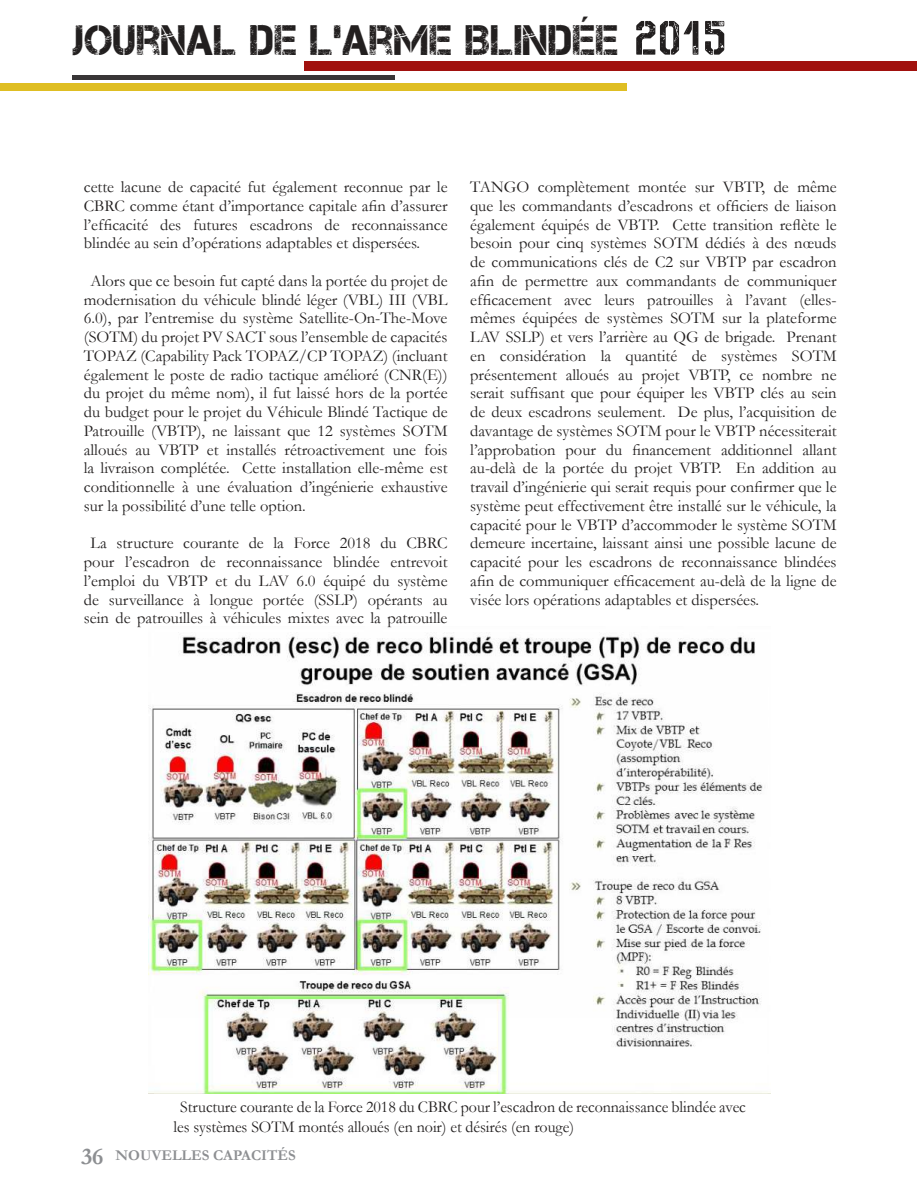
<style>
.page{position:relative;width:918px;height:1188px;background:#fff}
.page>*{position:absolute;margin:0;border:0;box-sizing:border-box;transform-origin:0 0}
.t1{font:42.6px "Captureit";letter-spacing:.02em;color:#221f1f;scale:.95 1}
.t2{font:16.5px/18.8px "Garamond";color:#221f1f;text-align:justify}
.t3{font:700 15px "Garamond";color:#8d8f92}
.s1{font-family:"No Safety Zone";font-size:47.25px}
.s2{font-size:24px}
</style>
<div class="page">
<div style="left:0;top:84px;width:626px;height:7px;background:#dfbe23"></div>
<div style="left:304px;top:61px;width:613px;height:10px;background:#a1110e"></div>
<hr style="left:73px;top:75px;width:322px;height:4px;background:#393637">
<img style="left:149px;top:635px;width:622px;height:459px">
<h1 class="t1" style="left:73px;top:15px;width:689px">JOURNAL DE L’ARME BLINDÉE <span class="s1">2015</span></h1>
<p class="t2" style="left:84px;top:177px;width:365px">cette lacune de capacité fut également reconnue par le CBRC comme étant d’importance capitale afin d’assurer l’efficacité des futures escadrons de reconnaissance blindée au sein d’opérations adaptables et dispersées.</p>
<p class="t2" style="left:84px;top:271px;width:365px;text-indent:7px">Alors que ce besoin fut capté dans la portée du projet de modernisation du véhicule blindé léger (VBL) III (VBL 6.0), par l’entremise du système Satellite-On-The-Move (SOTM) du projet PV SACT sous l’ensemble de capacités TOPAZ (Capability Pack TOPAZ/CP TOPAZ) (incluant également le poste de radio tactique amélioré (CNR(E)) du projet du même nom), il fut laissé hors de la portée du budget pour le projet du Véhicule Blindé Tactique de Patrouille (VBTP), ne laissant que 12 systèmes SOTM alloués au VBTP et installés rétroactivement une fois la livraison complétée. Cette installation elle-même est conditionnelle à une évaluation d’ingénierie exhaustive sur la possibilité d’une telle option.</p>
<p class="t2" style="left:84px;top:533px;width:365px;text-align:center">La structure courante de la Force 2018 du CBRC pour l’escadron de reconnaissance blindée entrevoit l’emploi du VBTP et du LAV 6.0 équipé du système de surveillance à longue portée (SSLP) opérants au sein de patrouilles à véhicules mixtes avec la patrouille</p>
<p class="t2" style="left:470px;top:177px;width:368px">TANGO complètement montée sur VBTP, de même que les commandants d’escadrons et officiers de liaison également équipés de VBTP. Cette transition reflète le besoin pour cinq systèmes SOTM dédiés à des nœuds de communications clés de C2 sur VBTP par escadron afin de permettre aux commandants de communiquer efficacement avec leurs patrouilles à l’avant (elles&shy;mêmes équipées de systèmes SOTM sur la plateforme LAV SSLP) et vers l’arrière au QG de brigade. Prenant en considération la quantité de systèmes SOTM présentement alloués au projet VBTP, ce nombre ne serait suffisant que pour équiper les VBTP clés au sein de deux escadrons seulement. De plus, l’acquisition de davantage de systèmes SOTM pour le VBTP nécessiterait l’approbation pour du financement additionnel allant au-delà de la portée du projet VBTP. En addition au travail d’ingénierie qui serait requis pour confirmer que le système peut effectivement être installé sur le véhicule, la capacité pour le VBTP d’accommoder le système SOTM demeure incertaine, laissant ainsi une possible lacune de capacité pour les escadrons de reconnaissance blindées afin de communiquer efficacement au-delà de la ligne de visée lors opérations adaptables et dispersées.</p>
<p class="t2" style="left:173px;top:1097px;width:574px;line-height:19.5px;text-indent:7px">Structure courante de la Force 2018 du CBRC pour l’escadron de reconnaissance blindée avec les systèmes SOTM montés alloués (en noir) et désirés (en rouge)</p>
<p class="t3" style="left:81px;top:1150px;width:216px"><span class="s2">36</span> NOUVELLES CAPACITÉS</p>
</div>
